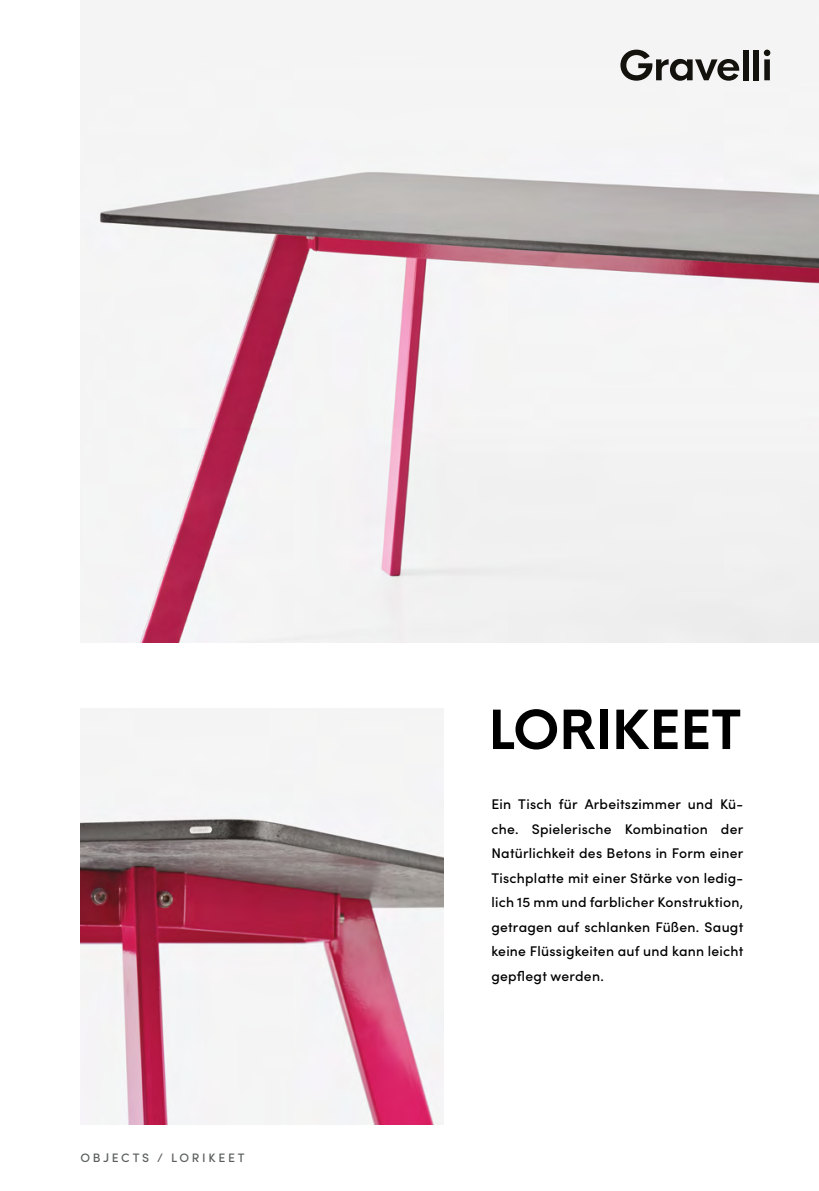
<style>
.page{position:relative;width:819px;height:1191px;background:#fff}
.page>*{position:absolute;margin:0;border:0;box-sizing:border-box;transform-origin:0 0}
.t1{font:700 52.5px "HK Nova";letter-spacing:-.025em;color:#000}
.t2{font:500 14px/24.5px "Sofia Pro";letter-spacing:.015em;color:#000;text-align:justify}
.t3{font:500 12.25px "Sofia Pro";letter-spacing:.22em;color:#5a5e5d}
.s1{font-family:"HK Nova";font-size:11.55px}
</style>
<div class="page">
<img style="left:80px;top:0;width:739px;height:642px">
<svg style="left:620px;top:50px;width:119px;height:31px"></svg>
<div style="left:742px;top:50px;width:6px;height:30px;background:#14120d"></div>
<div style="left:753px;top:50px;width:6px;height:30px;background:#14120d"></div>
<svg style="left:763px;top:50px;width:7px;height:30px"></svg>
<img style="left:80px;top:708px;width:363px;height:416px">
<p class="t3" style="left:80px;top:1148px;width:166px">OB<span class="s1">J</span>ECTS / LORIKEET</p>
<h1 class="t1" style="left:488px;top:684px;width:255px">LORIKEET</h1>
<p class="t2" style="left:491px;top:791px;width:253px">Ein Tisch für Arbeitszimmer und Kü&shy;che. Spielerische Kombination der Natürlichkeit des Betons in Form einer Tischplatte mit einer Stärke von ledig&shy;lich 15 mm und farblicher Konstruktion, getragen auf schlanken Füßen. Saugt keine Flüssigkeiten auf und kann leicht gepflegt werden.</p>
</div>
